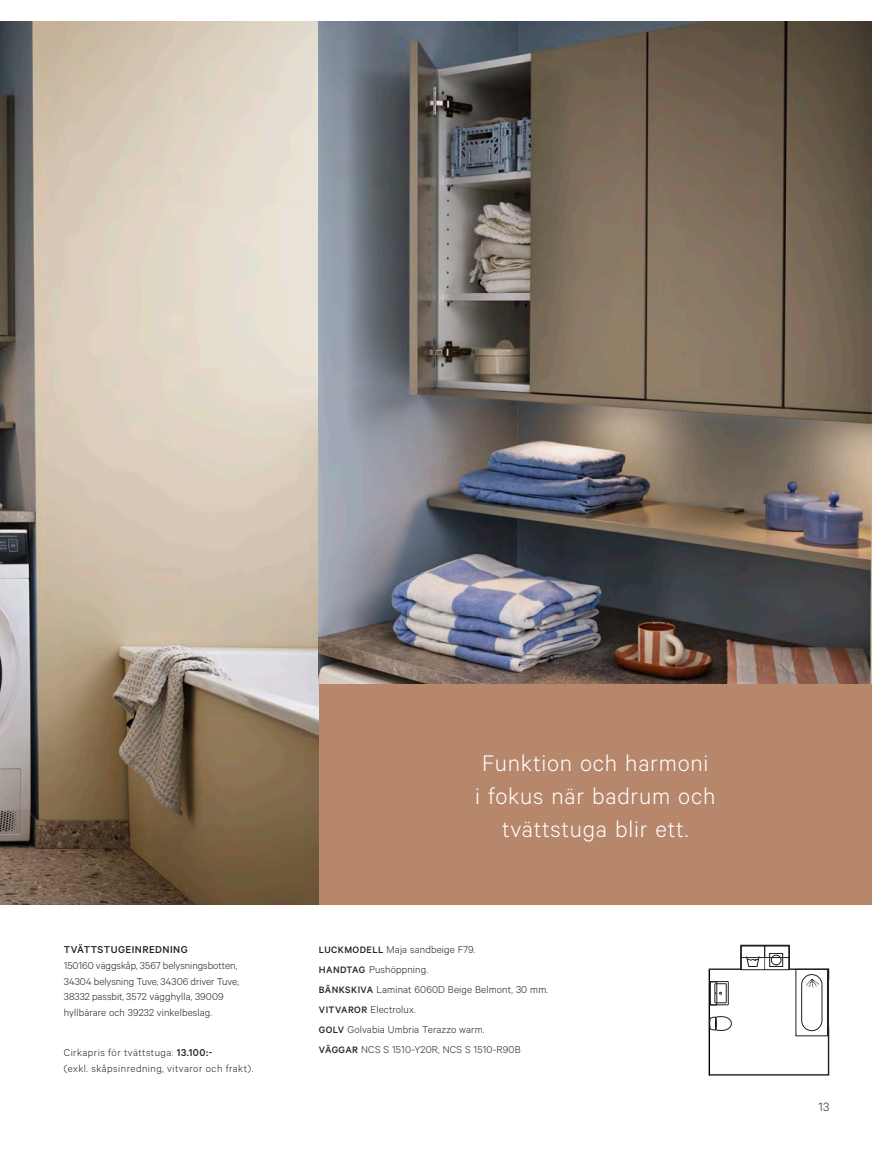
<style>
.page{position:relative;width:893px;height:1149px;background:#fff}
.page>*{position:absolute;margin:0;border:0;box-sizing:border-box;transform-origin:0 0}
.Rubrik_Varmgrå{font:300 25.5px/33px "Calibre";letter-spacing:.03em;color:#fff;text-align:center}
.t1{font:300 13.5px "Calibre";color:#231f20}
.Brödtext_B{font:300 11.25px "Calibre";letter-spacing:.01em;color:#231f20}
.inledande_produktbeskrivning{font:300 11.25px/15.8px "Calibre";letter-spacing:.01em;color:#231f20}
.inledande_produktbeskrivning-2{font:300 11.25px/15.8px "Calibre";letter-spacing:.04em;color:#231f20}
.s1{font-weight:500}
.s2{font-weight:500;font-size:10.5px}
</style>
<div class="page">
<img style="left:0;top:21px;width:319px;height:883px">
<img style="left:319px;top:21px;width:553px;height:662px">
<svg style="left:708px;top:944px;width:121px;height:131px"></svg>
<div style="left:319px;top:683px;width:553px;height:221px;background:#b6876b"></div>
<p class="inledande_produktbeskrivning" style="left:64px;top:941px;width:177px"><span class="s1">TVÄTTSTUGEINREDNING<br></span>150160 väggskåp, 3567 belysningsbotten, 34304 belysning Tuve, 34306 driver Tuve, 38332 passbit, 3572 vägghylla, 39009 hyllbärare och 39232 vinkelbeslag.</p>
<p class="inledande_produktbeskrivning-2" style="left:64px;top:1044px;width:191px">Cirkapris för tvättstuga: <span class="s1">13.100:-<br></span>(exkl. skåpsinredning, vitvaror och frakt).</p>
<p class="Rubrik_Varmgrå" style="left:475px;top:744px;width:242px">Funktion och harmoni<br>i fokus när badrum och tvättstuga blir ett.</p>
<p class="Brödtext_B" style="left:319px;top:942px;width:158px"><span class="s2">LUCKMODELL</span> Maja sandbeige F79.</p>
<p class="Brödtext_B" style="left:319px;top:962px;width:111px"><span class="s2">HANDTAG</span> Pushöppning.</p>
<p class="Brödtext_B" style="left:319px;top:982px;width:231px"><span class="s2">BÄNKSKIVA</span> Laminat 6060D Beige Belmont, 30 mm.</p>
<p class="Brödtext_B" style="left:319px;top:1002px;width:98px"><span class="s2">VITVAROR</span> Electrolux.</p>
<p class="Brödtext_B" style="left:319px;top:1022px;width:167px"><span class="s2">GOLV</span> Golvabia Umbria Terazzo warm.</p>
<p class="Brödtext_B" style="left:319px;top:1042px;width:203px"><span class="s2">VÄGGAR</span> NCS S 1510-Y20R, NCS S 1510-R90B</p>
<p class="t1" style="left:819px;top:1098px;width:12px">13</p>
</div>
